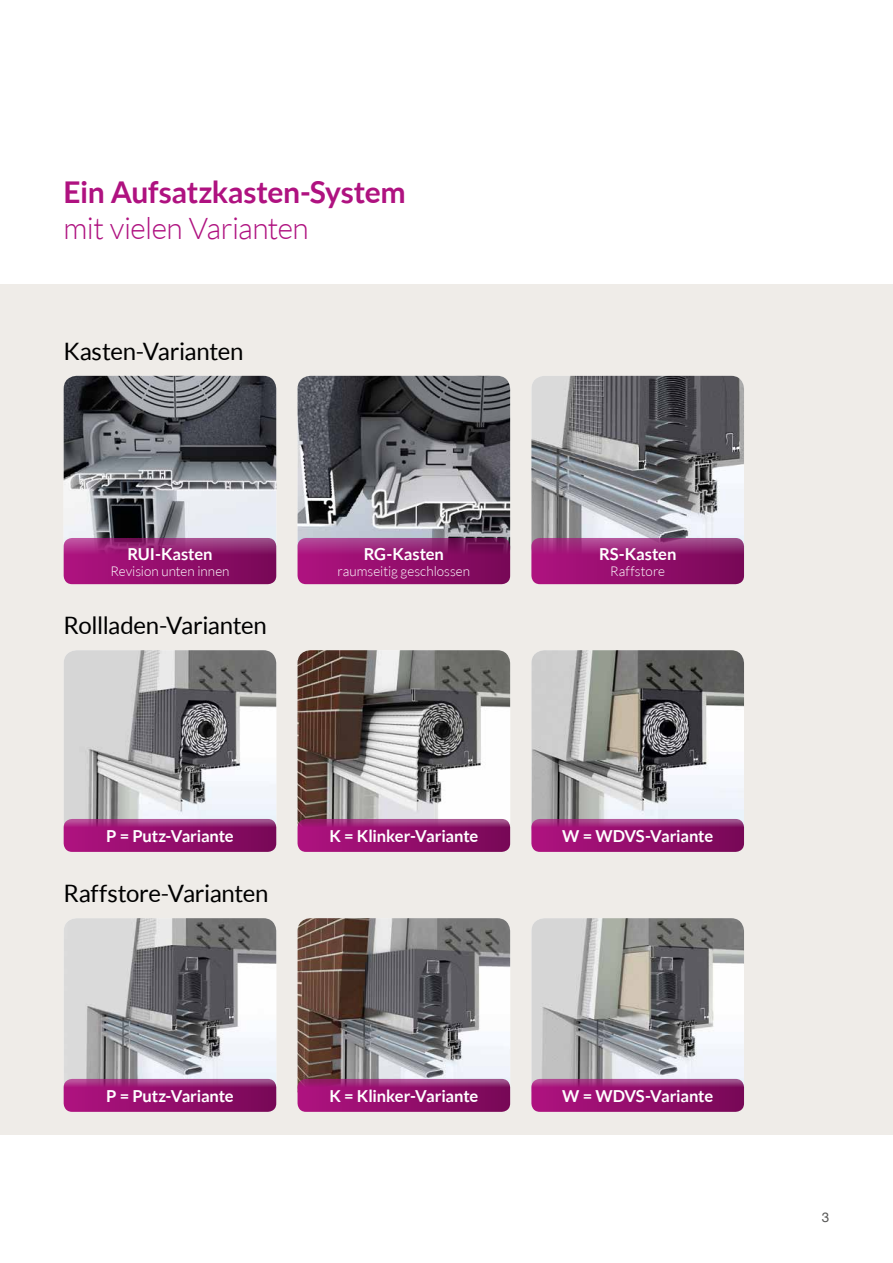
<style>
.page{position:relative;width:893px;height:1263px;background:#fff}
.page>*{position:absolute;margin:0;border:0;box-sizing:border-box;transform-origin:0 0}
.t1{font:700 30px "Lato";letter-spacing:-.015em;color:#af1280}
.t2{font:300 30px "Lato";letter-spacing:-.02em;color:#af1280}
.t3{font:24px "Lato";letter-spacing:-.015em;color:#000}
.t4{font:700 16.5px "Lato";letter-spacing:-.01em;color:#fff}
.t5{font:300 13.5px "Lato";color:#fff}
.t6{font:13.5px "Helvetica Neue LT";color:#575756}
</style>
<div class="page">
<div style="left:0;top:284px;width:893px;height:850px;background:#efece8"></div>
<hr style="left:0;top:749px;width:1px;height:385px;background:#fff">
<img style="left:64px;top:376px;width:212px;height:168px">
<img style="left:298px;top:376px;width:212px;height:168px">
<img style="left:531px;top:376px;width:213px;height:168px">
<svg style="left:64px;top:538px;width:212px;height:46px;background:#951770"></svg>
<svg style="left:298px;top:538px;width:212px;height:46px;background:#93156e"></svg>
<svg style="left:531px;top:538px;width:213px;height:46px;background:#971972"></svg>
<img style="left:64px;top:650px;width:212px;height:175px">
<img style="left:298px;top:650px;width:212px;height:175px">
<img style="left:531px;top:650px;width:213px;height:175px">
<svg style="left:64px;top:819px;width:212px;height:33px;background:#971872"></svg>
<svg style="left:298px;top:819px;width:212px;height:33px;background:#961770"></svg>
<svg style="left:531px;top:819px;width:213px;height:33px;background:#971871"></svg>
<img style="left:64px;top:918px;width:212px;height:167px">
<img style="left:298px;top:918px;width:212px;height:167px">
<img style="left:531px;top:918px;width:213px;height:167px">
<svg style="left:64px;top:1079px;width:212px;height:33px;background:#971871"></svg>
<svg style="left:298px;top:1079px;width:212px;height:33px;background:#951770"></svg>
<svg style="left:531px;top:1079px;width:213px;height:33px;background:#971972"></svg>
<h1 class="t1" style="left:64px;top:175px;width:344px">Ein Aufsatzkasten-System</h1>
<h1 class="t2" style="left:64px;top:212px;width:247px">mit vielen Varianten</h1>
<h2 class="t3" style="left:64px;top:337px;width:181px">Kasten-Varianten</h2>
<p class="t4" style="left:127px;top:544px;width:87px">RUI-Kasten</p>
<p class="t5" style="left:110px;top:564px;width:121px">Revision unten innen</p>
<h2 class="t3" style="left:64px;top:612px;width:205px">Rollladen-Varianten</h2>
<p class="t4" style="left:364px;top:544px;width:82px">RG-Kasten</p>
<p class="t5" style="left:337px;top:564px;width:134px">raumseitig geschlossen</p>
<p class="t4" style="left:599px;top:544px;width:79px">RS-Kasten</p>
<p class="t5" style="left:610px;top:564px;width:56px">Raffstore</p>
<p class="t4" style="left:106px;top:826px;width:129px">P = Putz-Variante</p>
<p class="t4" style="left:329px;top:826px;width:150px">K = Klinker-Variante</p>
<p class="t4" style="left:562px;top:826px;width:152px">W = WDVS-Variante</p>
<h2 class="t3" style="left:64px;top:880px;width:206px">Raffstore-Varianten</h2>
<p class="t4" style="left:106px;top:1086px;width:129px">P = Putz-Variante</p>
<p class="t4" style="left:329px;top:1086px;width:150px">K = Klinker-Variante</p>
<p class="t4" style="left:562px;top:1086px;width:152px">W = WDVS-Variante</p>
<p class="t6" style="left:822px;top:1209px;width:9px">3</p>
</div>
